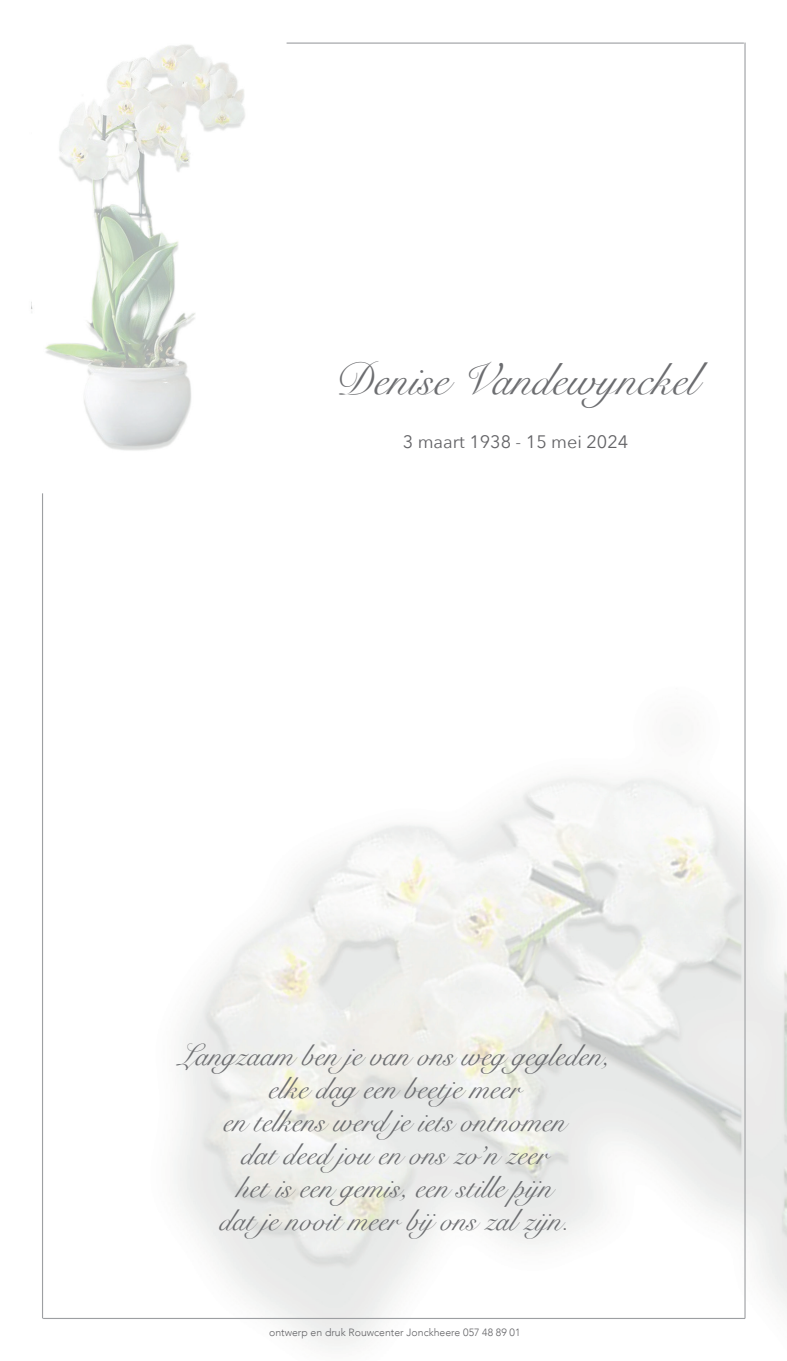
<style>
.page{position:relative;width:787px;height:1361px;background:#fff}
.page>*{position:absolute;margin:0;border:0;box-sizing:border-box;transform-origin:0 0}
.t1{font:45px "Snell Roundhand";color:#6c6d70}
.t2{font:30px/33px "Snell Roundhand";color:#6c6d70;text-align:center}
.t3{font:18px "Avenir Next";color:#636366}
.t4{font:300 10.5px "Avenir";color:#636366}
</style>
<div class="page">
<img style="left:31px;top:42px;width:756px;height:1307px">
<hr style="left:286px;top:43px;width:458px;height:1px;background:#9d9fa2">
<hr style="left:744px;top:43px;width:1px;height:1275px;background:#9d9fa2">
<hr style="left:42px;top:493px;width:1px;height:825px;background:#9d9fa2">
<hr style="left:43px;top:1318px;width:702px;height:1px;background:#9d9fa2">
<h1 class="t1" style="left:334px;top:343px;width:365px">Denise Vandewynckel</h1>
<p class="t3" style="left:403px;top:426px;width:227px">3 maart 1938 - 15 mei 2024</p>
<p class="t2" style="left:179px;top:1038px;width:432px">Langzaam ben je van ons weg gegleden, elke dag een beetje meer<br>en telkens werd je iets ontnomen<br>dat deed jou en ons zo’n zeer<br>het is een gemis, een stille pijn<br>dat je nooit meer bijons zal zijn.</p>
<p class="t4" style="left:269px;top:1325px;width:253px">ontwerp en druk Rouwcenter Jonckheere 057 48 89 01</p>
</div>
